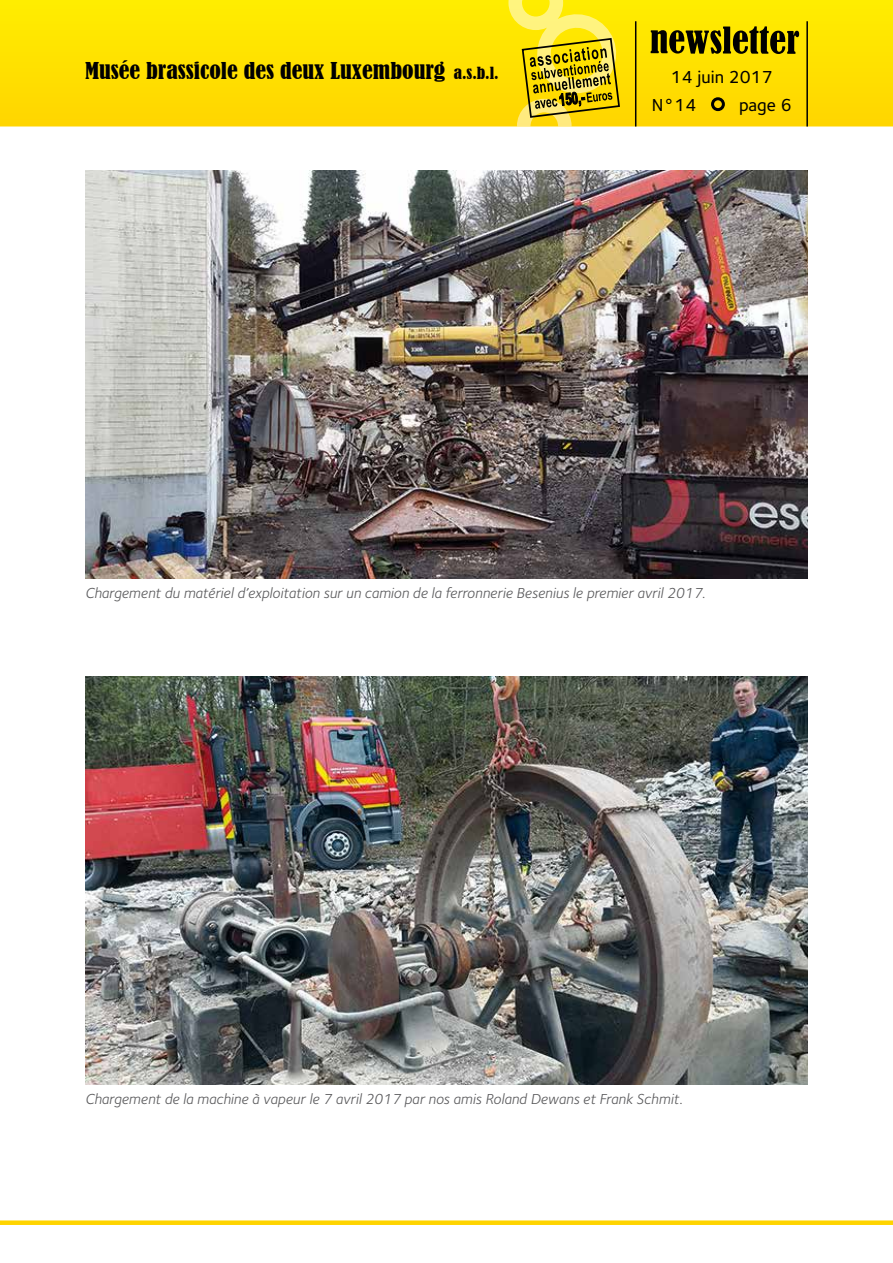
<style>
.page{position:relative;width:893px;height:1263px;background:#fff}
.page>*{position:absolute;margin:0;border:0;box-sizing:border-box;transform-origin:0 0}
.t1{font:condensed 21.75px "Bernard";color:#000;scale:1.1 1}
.t2{font:18px/28.5px "Foundry Sterling Medium CE";color:#000}
.t3{font:15px "Foundry Sterling Book Italic CE";color:#58585a}
.s1{font-size:15.75px}
</style>
<div class="page">
<svg style="left:0;top:0;width:893px;height:126px;background:#ffe100"></svg>
<svg style="left:651px;top:26px;width:148px;height:28px;background:#7d7000"></svg>
<div style="left:712px;top:99px;width:11px;height:11px;background:#ffd400;border-radius:50%"></div>
<div style="left:711px;top:97px;width:14px;height:14px;border:3px solid #000;border-radius:50%"></div>
<div style="left:0;top:1220px;width:893px;height:5px;background:#ffd400"></div>
<hr style="left:806px;top:21px;width:2px;height:105px;background:#000">
<svg style="left:453px;top:66px;width:46px;height:14px"></svg>
<svg style="left:508px;top:0;width:129px;height:126px;background:#ddc71e"></svg>
<img style="left:85px;top:676px;width:723px;height:408px">
<img style="left:85px;top:170px;width:723px;height:408px">
<h1 class="t1" style="left:85px;top:58px;width:378px">Musée brassicole des deux Luxembourg <span class="s1">a.s.b.l.</span></h1>
<p class="t2" style="left:652px;top:63px;width:122px;text-indent:19px">14 juin 2017<br>N°14</p>
<p class="t2" style="left:739px;top:91px;width:54px">page 6</p>
<p class="t3" style="left:85px;top:584px;width:622px">Chargement du matériel d’exploitation sur un camion de la ferronnerie Besenius le premier avril 2017.</p>
<p class="t3" style="left:85px;top:1090px;width:599px">Chargement de la machine à vapeur le 7 avril 2017 par nos amis Roland Dewans et Frank Schmit.</p>
</div>
